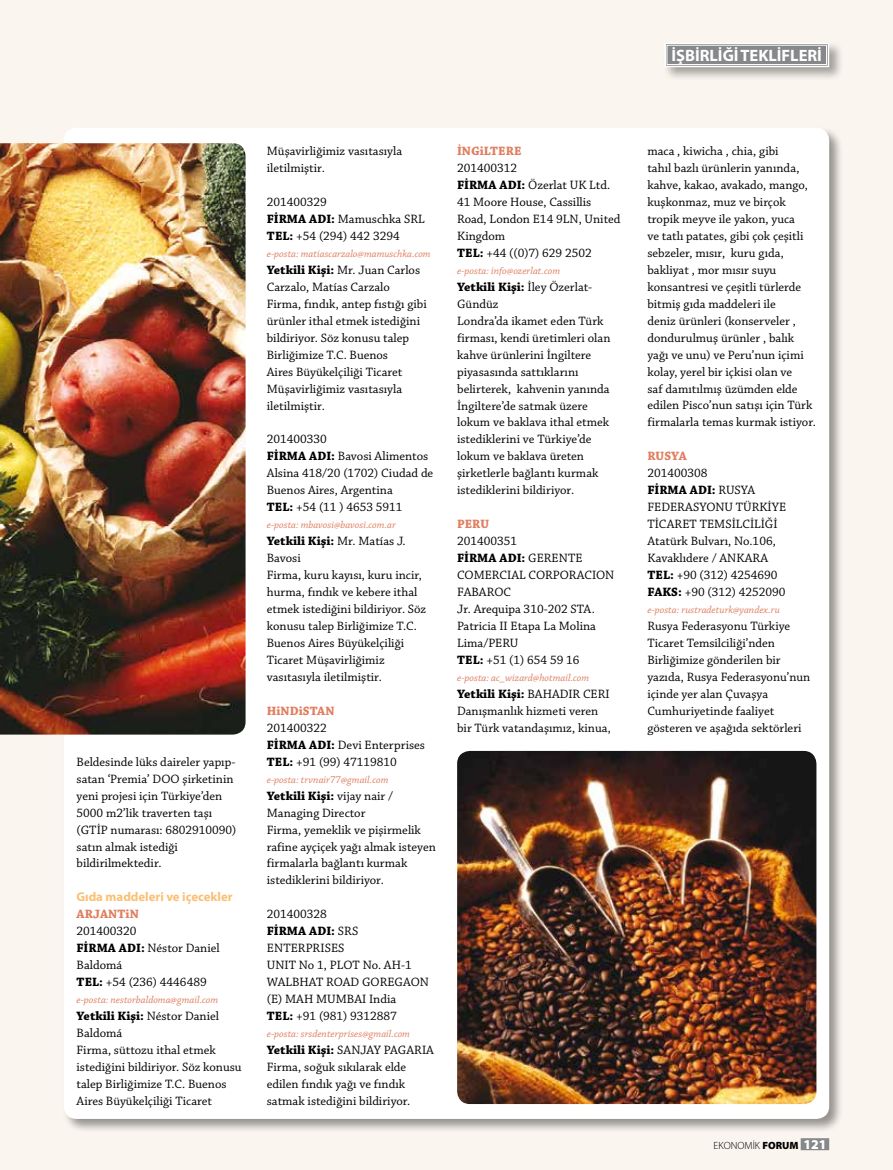
<style>
.page{position:relative;width:893px;height:1170px;background:#fff}
.page>*{position:absolute;margin:0;border:0;box-sizing:border-box;transform-origin:0 0}
.t1{font:700 16.5px "Myriad Pro";color:#fff}
.t2{font:12.75px/17px "Chaparral Pro";color:#000}
.t3{font:700 12.75px "Chaparral Pro";color:#e07f60}
.t4{font:700 12.75px "Myriad Pro";color:#fac074}
.t5{font:italic 10.5px "Chaparral Pro";color:#e07f60}
.t6{font:300 10.5px "Myriad Pro";color:#000}
.s1{font-weight:700}
.s2{font-weight:900}
.s3{font-weight:900;font-size:13.5px;color:#fff}
.s4{font-weight:900;font-size:9px;color:#87888a}
</style>
<div class="page">
<div style="left:0;top:0;width:893px;height:1169px;background:#faf5ee"></div>
<div style="left:62px;top:126px;width:782px;height:1007px;background:#000;opacity:.4"></div>
<div style="left:64px;top:128px;width:765px;height:990px;background:#fff;border-radius:13px"></div>
<div style="left:662px;top:41px;width:182px;height:41px;background:#000;opacity:.35"></div>
<svg style="left:663px;top:42px;width:167px;height:26px;background:#a0a0a1"></svg>
<div style="left:667px;top:45px;width:160px;height:20px;border:1px solid #fff"></div>
<div style="left:801px;top:1138px;width:28px;height:12px;background:#87888a"></div>
<img style="left:457px;top:750px;width:359px;height:353px">
<img style="left:0;top:143px;width:246px;height:591px">
<p class="t1" style="left:671px;top:46px;width:152px">İŞBİRLİĞİ TEKLİFLERİ</p>
<p class="t2" style="left:77px;top:753px;width:161px">Beldesinde lüks daireler yapıp&shy;satan ‘Premia’ DOO şirketinin yeni projesi için Türkiye’den<br>5000 m2’lik traverten taşı (GTİP numarası: 6802910090) satın almak istediği bildirilmektedir.</p>
<p class="t4" style="left:77px;top:889px;width:158px">Gıda maddeleri ve içecekler</p>
<p class="t3" style="left:77px;top:906px;width:64px">ARJANTiN</p>
<p class="t2" style="left:77px;top:923px;width:145px">201400320<br><span class="s1">FİRMA ADI:</span> Néstor Daniel<br>Baldomá<br><span class="s1">TEL:</span> +54 (236) 4446489</p>
<p class="t5" style="left:77px;top:993px;width:143px">e-posta: nestorbaldoma@gmail.com</p>
<p class="t2" style="left:77px;top:1008px;width:167px"><span class="s1">Yetkili Kişi:</span> Néstor Daniel<br>Baldomá<br>Firma, süttozu ithal etmek istediğini bildiriyor. Söz konusu talep Birliğimize T.C. Buenos<br>Aires Büyükelçiliği Ticaret</p>
<p class="t2" style="left:267px;top:143px;width:137px">Müşavirliğimiz vasıtasıyla iletilmiştir.</p>
<p class="t2" style="left:267px;top:194px;width:159px">201400329<br><span class="s1">FİRMA ADI:</span> Mamuschka SRL<br><span class="s1">TEL:</span> +54 (294) 442 3294</p>
<p class="t5" style="left:267px;top:248px;width:165px">e-posta: matiascarzalo@mamuschka.com</p>
<p class="t2" style="left:267px;top:262px;width:161px"><span class="s1">Yetkili Kişi:</span> Mr. Juan Carlos<br>Carzalo, Matías Carzalo<br>Firma, fındık, antep fıstığı gibi ürünler ithal etmek istediğini bildiriyor. Söz konusu talep<br>Birliğimize T.C. Buenos<br>Aires Büyükelçiliği Ticaret<br>Müşavirliğimiz vasıtasıyla iletilmiştir.</p>
<p class="t2" style="left:267px;top:431px;width:168px">201400330<br><span class="s1">FİRMA ADI:</span> Bavosi Alimentos<br>Alsina 418/20 (1702) Ciudad de<br>Buenos Aires, Argentina<br><span class="s1">TEL:</span> +54 (11 ) 4653 5911</p>
<p class="t5" style="left:267px;top:519px;width:131px">e-posta: mbavosi@bavosi.com.ar</p>
<p class="t2" style="left:267px;top:533px;width:161px"><span class="s1">Yetkili Kişi:</span> Mr. Matías J.<br>Bavosi<br>Firma, kuru kayısı, kuru incir, hurma, fındık ve kebere ithal etmek istediğini bildiriyor. Söz konusu talep Birliğimize T.C.<br>Buenos Aires Büyükelçiliği<br>Ticaret Müşavirliğimiz vasıtasıyla iletilmiştir.</p>
<p class="t3" style="left:267px;top:703px;width:69px">HiNDiSTAN</p>
<p class="t2" style="left:267px;top:719px;width:160px">201400322<br><span class="s1">FİRMA ADI:</span> Devi Enterprises<br><span class="s1">TEL:</span> +91 (99) 47119810</p>
<p class="t5" style="left:267px;top:773px;width:123px">e-posta: trvnair77@gmail.com</p>
<p class="t2" style="left:267px;top:787px;width:171px"><span class="s1">Yetkili Kişi:</span> vijay nair /<br>Managing Director<br>Firma, yemeklik ve pişirmelik rafine ayçiçek yağı almak isteyen firmalarla bağlantı kurmak istediklerini bildiriyor.</p>
<p class="t2" style="left:267px;top:906px;width:164px">201400328<br><span class="s1">FİRMA ADI:</span> SRS<br>ENTERPRISES<br>UNIT No 1, PLOT No. AH-1<br>WALBHAT ROAD GOREGAON (E) MAH MUMBAI India<br><span class="s1">TEL:</span> +91 (981) 9312887</p>
<p class="t5" style="left:267px;top:1027px;width:145px">e-posta: srsdenterprises@gmail.com</p>
<p class="t2" style="left:267px;top:1041px;width:169px"><span class="s1">Yetkili Kişi:</span> SANJAY PAGARIA<br>Firma, soğuk sıkılarak elde edilen fındık yağı ve fındık satmak istediğini bildiriyor.</p>
<p class="t3" style="left:457px;top:144px;width:66px">İNGiLTERE</p>
<p class="t2" style="left:457px;top:160px;width:165px">201400312<br><span class="s1">FİRMA ADI:</span> Özerlat UK Ltd.<br>41 Moore House, Cassillis<br>Road, London E14 9LN, United<br>Kingdom<br><span class="s1">TEL:</span> +44 ((0)7) 629 2502</p>
<p class="t5" style="left:457px;top:265px;width:104px">e-posta: info@ozerlat.com</p>
<p class="t2" style="left:457px;top:279px;width:155px"><span class="s1">Yetkili Kişi:</span> İley Özerlat-<br>Gündüz<br>Londra’da ikamet eden Türk firması, kendi üretimleri olan kahve ürünlerini İngiltere piyasasında sattıklarını belirterek, kahvenin yanında<br>İngiltere’de satmak üzere lokum ve baklava ithal etmek istediklerini ve Türkiye’de lokum ve baklava üreten şirketlerle bağlantı kurmak istediklerini bildiriyor.</p>
<p class="t3" style="left:457px;top:516px;width:33px">PERU</p>
<p class="t2" style="left:457px;top:533px;width:159px">201400351<br><span class="s1">FİRMA ADI:</span> GERENTE<br>COMERCIAL CORPORACION<br>FABAROC<br>Jr. Arequipa 310-202 STA.<br>Patricia II Etapa La Molina<br>Lima/PERU<br><span class="s1">TEL:</span> +51 (1) 654 59 16</p>
<p class="t5" style="left:457px;top:671px;width:134px">e-posta: ac_wizard@hotmail.com</p>
<p class="t2" style="left:457px;top:685px;width:155px"><span class="s1">Yetkili Kişi:</span> BAHADIR CERI<br>Danışmanlık hizmeti veren bir Türk vatandaşımız, kinua,</p>
<p class="t2" style="left:647px;top:143px;width:170px">maca , kiwicha , chia, gibi<br>tahıl bazlı ürünlerin yanında, kahve, kakao, avakado, mango, kuşkonmaz, muz ve birçok tropik meyve ile yakon, yuca<br>ve tatlı patates, gibi çok çeşitli sebzeler, mısır, kuru gıda, bakliyat , mor mısır suyu konsantresi ve çeşitli türlerde bitmiş gıda maddeleri ile<br>deniz ürünleri (konserveler , dondurulmuş ürünler , balık yağı ve unu) ve Peru’nun içimi kolay, yerel bir içkisi olan ve<br>saf damıtılmış üzümden elde edilen Pisco’nun satışı için Türk firmalarla temas kurmak istiyor.</p>
<p class="t3" style="left:647px;top:449px;width:41px">RUSYA</p>
<p class="t2" style="left:647px;top:465px;width:140px">201400308<br><span class="s1">FİRMA ADI:</span> RUSYA<br>FEDERASYONU TÜRKİYE<br>TİCARET TEMSİLCİLİĞİ<br>Atatürk Bulvarı, No.106,<br>Kavaklıdere / ANKARA<br><span class="s1">TEL:</span> +90 (312) 4254690<br><span class="s1">FAKS:</span> +90 (312) 4252090</p>
<p class="t5" style="left:647px;top:604px;width:134px">e-posta: rustradeturk@yandex.ru</p>
<p class="t2" style="left:647px;top:618px;width:164px">Rusya Federasyonu Türkiye<br>Ticaret Temsilciliği’nden<br>Birliğimize gönderilen bir yazıda, Rusya Federasyonu’nun içinde yer alan Çuvaşya<br>Cumhuriyetinde faaliyet gösteren ve aşağıda sektörleri</p>
<p class="t6" style="left:714px;top:1139px;width:117px">EKONOMİK <span class="s2">FORUM</span> <span class="s3">121</span><span class="s4">i</span></p>
</div>
